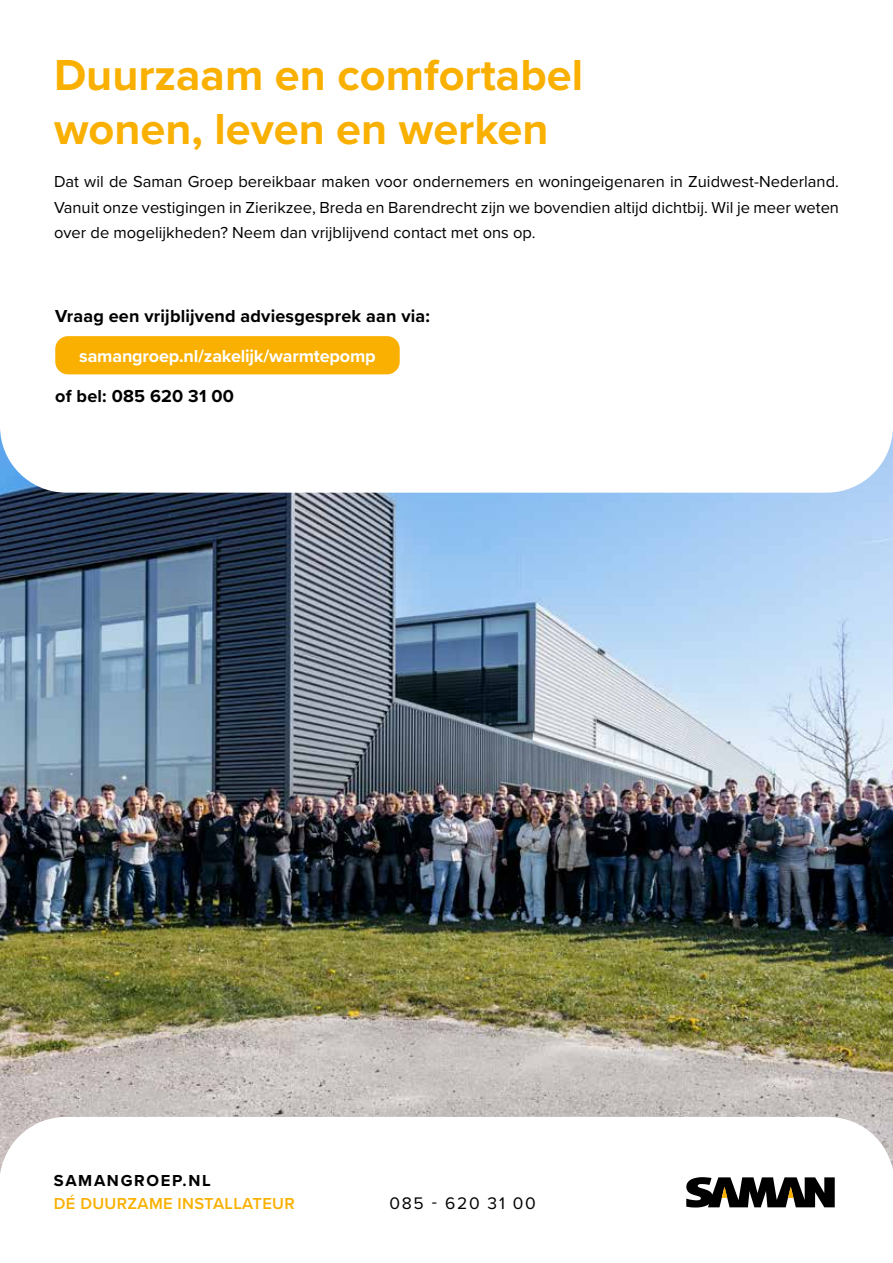
<style>
.page{position:relative;width:893px;height:1263px;background:#fff}
.page>*{position:absolute;margin:0;border:0;box-sizing:border-box;transform-origin:0 0}
.t1{font:700 45px/54px "Proxima Nova";color:#f9b000}
.t2{font:700 18px "Proxima Nova";letter-spacing:.01em;color:#000}
.t3{font:700 18px "Proxima Nova";letter-spacing:-.01em;color:#fff}
.t4{font:17.4px "Proxima Nova";letter-spacing:.1em;color:#000}
.t5{font:16.5px/25.5px "Proxima Nova";color:#000;text-align:justify}
.t6{font:600 16.5px "Proxima Nova";letter-spacing:.02em;color:#f9b000}
.t7{font:700 16.5px "Proxima Nova";letter-spacing:.1em;color:#000}
</style>
<div class="page">
<img style="left:0;top:493px;width:893px;height:624px">
<svg style="left:0;top:336px;width:893px;height:157px"></svg>
<svg style="left:0;top:1117px;width:893px;height:91px"></svg>
<svg style="left:686px;top:1177px;width:149px;height:30px"></svg>
<div style="left:55px;top:336px;width:345px;height:38px;background:#f9b000;border-radius:13px"></div>
<h1 class="t1" style="left:54px;top:47px;width:531px">Duurzaam en comfortabel wonen, leven en werken</h1>
<p class="t5" style="left:54px;top:168px;width:786px">Dat wil de Saman Groep bereikbaar maken voor ondernemers en woningeigenaren in Zuidwest-Nederland.<br>Vanuit onze vestigingen in Zierikzee, Breda en Barendrecht zijn we bovendien altijd dichtbij. Wil je meer weten over de mogelijkheden? Neem dan vrijblijvend contact met ons op.</p>
<p class="t2" style="left:55px;top:302px;width:376px">Vraag een vrijblijvend adviesgesprek aan via:</p>
<p class="t3" style="left:79px;top:343px;width:298px">samangroep.nl/zakelijk/warmtepomp</p>
<p class="t2" style="left:55px;top:382px;width:180px">of bel: 085 620 31 00</p>
<p class="t7" style="left:54px;top:1168px;width:158px">SAMANGROEP.NL</p>
<p class="t6" style="left:54px;top:1191px;width:242px">DÉ DUURZAME INSTALLATEUR</p>
<p class="t4" style="left:389px;top:1190px;width:148px">085 - 620 31 00</p>
</div>
